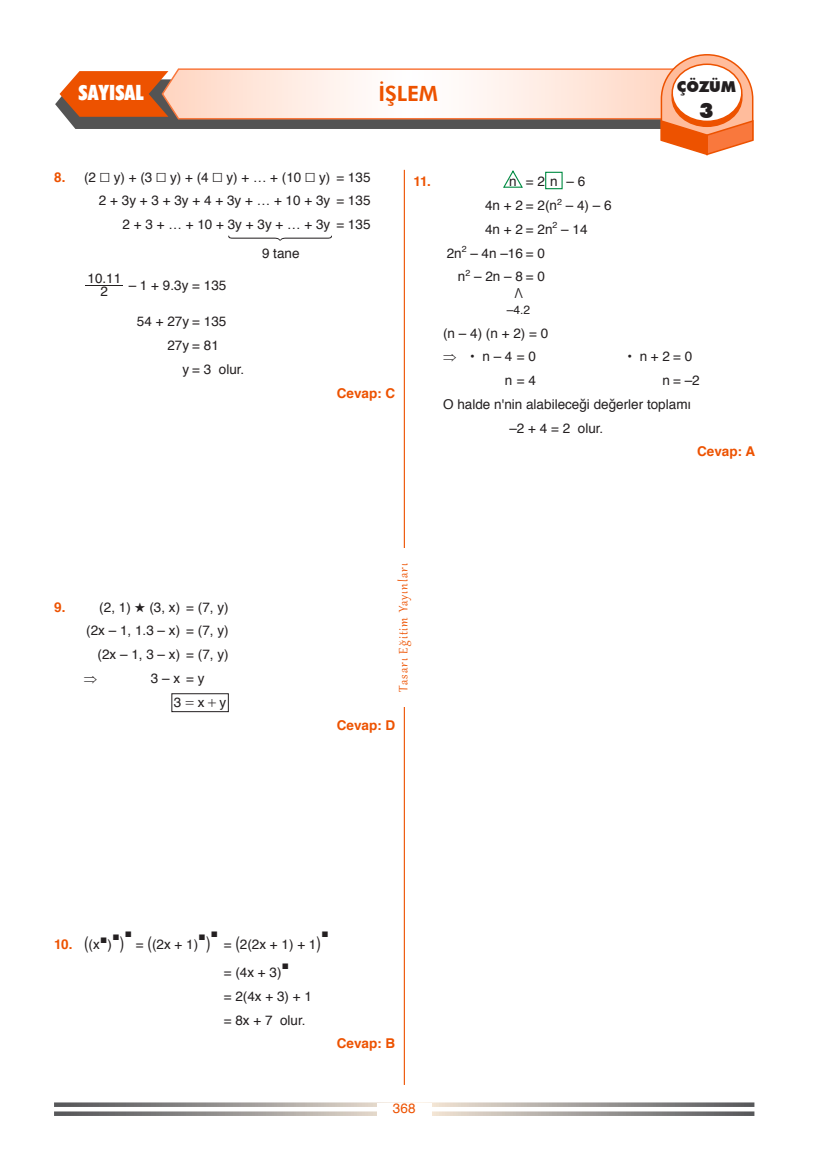
<style>
.page{position:relative;width:830px;height:1170px;background:#fff}
.page>*{position:absolute;margin:0;border:0;box-sizing:border-box;transform-origin:0 0}
.t1{font:900 condensed 21px "Futura BT";color:#fff}
.t2{font:800 21px "Futura BT";color:#ed5200}
.t3{font:900 21px "Futura BT";color:#231f20}
.t4{font:17.55px "Helvetica";color:#231f20;scale:.77 1}
.t5{font:15px "Gabriola";letter-spacing:.07em;color:#ed5200}
.t6{font:900 15px "Futura BT";color:#231f20}
.tek_sütun{font:13.5px/13.2px "Helvetica";color:#231f20}
.paragraf{font:13.5px "Helvetica";color:#231f20}
.cevap{font:700 13.5px "Helvetica";color:#ed5200}
.t7{font:13.5px "Helvetica";color:#ed5200}
.t8{font:13.5px "MM Times Roman";color:#231f20}
.tek_sütun-2{font:12px "Helvetica";color:#231f20}
.paragraf-2{font:8.7px "Apple Symbols";color:#231f20}
.s1{font-weight:700;color:#ed5200}
.s2{font-family:"MM Binary"}
.s3{font-family:"Helvetica"}
.s4{font-weight:400;font-size:17.55px;color:#231f20}
.s5{font-weight:400;color:#231f20}
.s6{font-size:17.55px}
</style>
<div class="page">
<svg style="left:54px;top:1102px;width:700px;height:4px"></svg>
<svg style="left:54px;top:1111px;width:700px;height:4px"></svg>
<div style="left:377px;top:1102px;width:54px;height:13px;background:#fff"></div>
<hr style="left:403px;top:170px;width:1px;height:914px;background:#ed5200">
<div style="left:397px;top:548px;width:14px;height:158px;background:#fff"></div>
<svg style="left:55px;top:54px;width:699px;height:102px"></svg>
<div style="left:672px;top:69px;width:69px;height:57px;background:#ed5200;border-radius:50%"></div>
<div style="left:671px;top:68px;width:71px;height:59px;border:2px solid #ed5200;border-radius:50%"></div>
<div style="left:672px;top:64px;width:69px;height:57px;background:#fff;border-radius:50%"></div>
<div style="left:671px;top:63px;width:71px;height:59px;border:2px solid #ed5200;border-radius:50%"></div>
<svg style="left:228px;top:236px;width:104px;height:4px"></svg>
<hr style="left:85px;top:285px;width:38px;height:1px;background:#231f20">
<div style="left:171px;top:693px;width:57px;height:19px;border:1px solid #231f20"></div>
<svg style="left:503px;top:170px;width:20px;height:18px"></svg>
<div style="left:545px;top:172px;width:17px;height:17px;border:1px solid #008b43"></div>
<h1 class="t1" style="left:79px;top:80px;width:67px">SAYISAL</h1>
<h1 class="t2" style="left:378px;top:80px;width:61px">İŞLEM</h1>
<p class="t6" style="left:676px;top:78px;width:60px">ÇÖZÜM</p>
<h1 class="t3" style="left:698px;top:97px;width:16px">3</h1>
<p class="tek_sütun" style="left:54px;top:171px;width:318px"><span class="s1">8.</span> (2 <span class="s2">X</span> y) + (3 <span class="s2">X</span> y) + (4 <span class="s2">X</span> y) + … + (10 <span class="s2">X</span> y) = 135</p>
<p class="paragraf" style="left:99px;top:191px;width:273px">2 + 3y + 3 + 3y + 4 + 3y + … + 10 + 3y = 135</p>
<p class="paragraf" style="left:122px;top:215px;width:249px">2 + 3 + … + 10 + 3y + 3y + … + 3y = 135</p>
<p class="paragraf" style="left:262px;top:244px;width:39px">9 tane</p>
<p class="tek_sütun" style="left:101px;top:272px;width:9px">.<br>2</p>
<p class="tek_sütun" style="left:87px;top:272px;width:35px">10 11</p>
<p class="paragraf" style="left:129px;top:276px;width:99px">– 1 + 9.3y = 135</p>
<p class="paragraf" style="left:137px;top:312px;width:91px">54 + 27y = 135</p>
<p class="paragraf" style="left:167px;top:336px;width:53px">27y = 81</p>
<p class="paragraf" style="left:182px;top:360px;width:63px">y = 3 olur.</p>
<p class="cevap" style="left:336px;top:383px;width:60px">Cevap: C</p>
<p class="cevap" style="left:413px;top:172px;width:19px">11.</p>
<p class="tek_sütun" style="left:509px;top:175px;width:9px">n</p>
<p class="tek_sütun" style="left:525px;top:176px;width:33px">= 2 n</p>
<p class="tek_sütun" style="left:566px;top:176px;width:20px">– 6</p>
<p class="tek_sütun" style="left:485px;top:199px;width:128px">4n + 2 = 2(n<sup>2</sup> – 4) – 6</p>
<p class="tek_sütun" style="left:485px;top:223px;width:104px">4n + 2 = 2n<sup>2</sup> – 14</p>
<p class="tek_sütun" style="left:446px;top:247px;width:100px">2n<sup>2</sup> – 4n –16 = 0</p>
<p class="tek_sütun" style="left:458px;top:271px;width:89px">n<sup>2</sup> – 2n – 8 = 0</p>
<p class="tek_sütun" style="left:514px;top:287px;width:9px">/\</p>
<p class="tek_sütun-2" style="left:506px;top:301px;width:25px">–4.2</p>
<p class="tek_sütun" style="left:443px;top:327px;width:107px">(n – 4) (n + 2) = 0</p>
<p class="tek_sütun" style="left:443px;top:351px;width:94px">⇒ • n–4 =0</p>
<p class="tek_sütun" style="left:627px;top:351px;width:66px">• n+2 =0</p>
<p class="tek_sütun" style="left:504px;top:374px;width:33px">n = 4</p>
<p class="tek_sütun" style="left:662px;top:374px;width:39px">n = –2</p>
<p class="tek_sütun" style="left:443px;top:398px;width:249px">O halde n'nin alabileceği değerler toplamı</p>
<p class="tek_sütun" style="left:509px;top:422px;width:95px">–2 + 4 = 2 olur.</p>
<p class="cevap" style="left:696px;top:442px;width:60px">Cevap: A</p>
<p class="cevap" style="left:54px;top:597px;width:13px">9.</p>
<p class="tek_sütun" style="left:99px;top:601px;width:131px">(2, 1) ★ (3, x) = (7, y)</p>
<p class="paragraf" style="left:86px;top:621px;width:144px">(2x – 1, 1.3 – x) = (7, y)</p>
<p class="paragraf" style="left:97px;top:645px;width:132px">(2x – 1, 3 – x) = (7, y)</p>
<p class="paragraf" style="left:151px;top:669px;width:55px">3 – x = y</p>
<p class="t8" style="left:174px;top:695px;width:44px"><span class="s3">3</span>= +</p>
<p class="tek_sütun" style="left:198px;top:696px;width:30px">x y</p>
<p class="t5" style="left:393px;top:691px;width:130px;rotate:-90deg">Tasarı Eğitim Yayınları</p>
<p class="cevap" style="left:336px;top:716px;width:60px">Cevap: D</p>
<p class="paragraf-2" style="left:124px;top:928px;width:9px">■</p>
<p class="paragraf-2" style="left:210px;top:928px;width:9px">■</p>
<p class="paragraf-2" style="left:321px;top:928px;width:9px">■</p>
<p class="cevap" style="left:54px;top:934px;width:60px">10. <span class="s4">(</span><span class="s5">(x</span><sup>■</sup><span class="s5">)</span></p>
<p class="paragraf-2" style="left:112px;top:931px;width:9px">■</p>
<p class="t4" style="left:120px;top:930px;width:7px">)</p>
<p class="tek_sütun" style="left:136px;top:938px;width:64px">= <span class="s6">(</span>(2x + 1)</p>
<p class="paragraf-2" style="left:198px;top:931px;width:9px">■</p>
<p class="t4" style="left:206px;top:930px;width:7px">)</p>
<p class="tek_sütun" style="left:223px;top:938px;width:99px">= <span class="s6">(</span>2(2x + 1) + 1<span class="s6">)</span></p>
<p class="paragraf-2" style="left:281px;top:960px;width:9px">■</p>
<p class="paragraf" style="left:224px;top:986px;width:90px">= 2(4x + 3) + 1</p>
<p class="paragraf" style="left:224px;top:1010px;width:83px">= 8x + 7 olur.</p>
<p class="paragraf" style="left:224px;top:963px;width:59px">= (4x + 3)</p>
<p class="cevap" style="left:336px;top:1034px;width:60px">Cevap: B</p>
<p class="t7" style="left:393px;top:1099px;width:24px">368</p>
</div>
